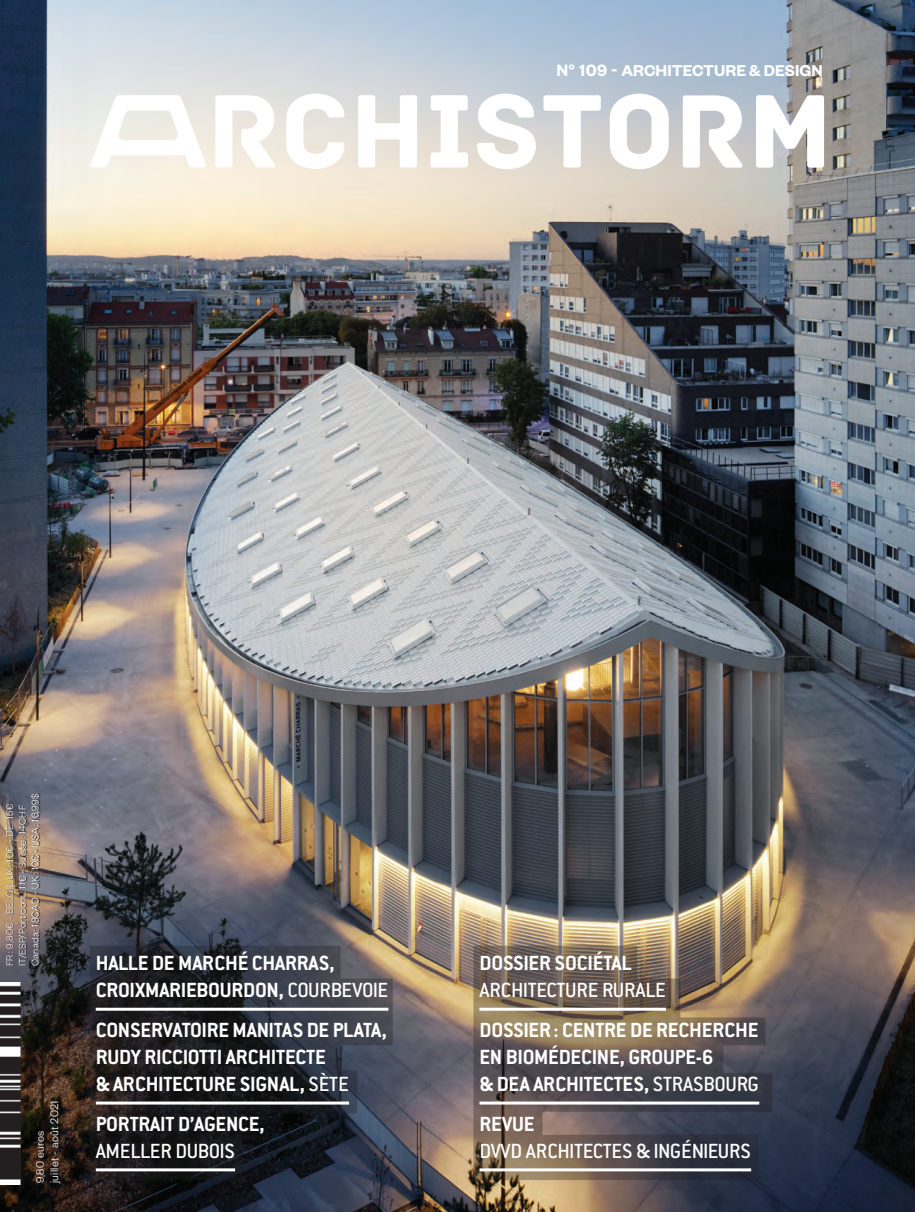
<style>
.page{position:relative;width:915px;height:1212px;background:#fff}
.page>*{position:absolute;margin:0;border:0;box-sizing:border-box;transform-origin:0 0}
.t1{font:700 22.5px/27px "Conduit ITC Std";letter-spacing:-.01em;color:#fff}
.t2{font:500 22.5px/27px "Conduit ITC Std";letter-spacing:-.01em;color:#fff}
.t3{font:600 17.25px "Founders Grotesk";color:#fff}
.t4{font:300 12px "Founders Grotesk";letter-spacing:.025em;color:#fff}
.t5{font:300 10.5px/12.6px "Founders Grotesk";letter-spacing:.025em;color:#fff}
.s1{font-size:18px}
.s2{font-weight:500}
.s3{font-weight:700}
</style>
<div class="page">
<img style="left:0;top:0;width:914px;height:1212px">
<svg style="left:7px;top:793px;width:33px;height:173px;background:#7b6b62"></svg>
<svg style="left:90px;top:95px;width:116px;height:72px"></svg>
<svg style="left:215px;top:95px;width:60px;height:72px"></svg>
<svg style="left:286px;top:94px;width:58px;height:75px"></svg>
<svg style="left:358px;top:95px;width:59px;height:72px"></svg>
<svg style="left:430px;top:95px;width:38px;height:73px"></svg>
<svg style="left:477px;top:94px;width:58px;height:75px"></svg>
<svg style="left:543px;top:95px;width:57px;height:73px"></svg>
<svg style="left:609px;top:94px;width:59px;height:75px"></svg>
<svg style="left:682px;top:95px;width:60px;height:73px"></svg>
<svg style="left:755px;top:95px;width:68px;height:73px"></svg>
<svg style="left:18px;top:1084px;width:58px;height:116px;background:#2b1e15"></svg>
<svg style="left:90px;top:946px;width:302px;height:234px;background:#27292f"></svg>
<svg style="left:473px;top:946px;width:299px;height:234px;background:#655a54"></svg>
<hr style="left:96px;top:1008px;width:292px;height:3px;background:#fff">
<hr style="left:96px;top:1101px;width:253px;height:3px;background:#fff">
<hr style="left:96px;top:1168px;width:139px;height:3px;background:#fff">
<hr style="left:479px;top:1008px;width:186px;height:3px;background:#fff">
<hr style="left:479px;top:1101px;width:280px;height:3px;background:#fff">
<hr style="left:479px;top:1168px;width:272px;height:3px;background:#fff">
<img style="left:0;top:982px;width:20px;height:202px">
<p class="t3" style="left:556px;top:60px;width:268px"><span class="s1">N° 109 -</span> ARCHITECTURE &amp; DESIGN</p>
<p class="t5" style="left:3px;top:966px;width:164px;rotate:-90deg">FR : 9,80€ - BELG/LUX : 10€ - DE : 15€<br>IT/ESP/Port cont : 11€ - Suisse : 14CHF</p>
<p class="t5" style="left:28px;top:966px;width:174px;rotate:-90deg">Canada : 18CAD - UK : 10£ - USA : 16,99$</p>
<p class="t4" style="left:47px;top:1183px;width:84px;rotate:-90deg">juillet - août 2021</p>
<p class="t4" style="left:33px;top:1183px;width:54px;rotate:-90deg">9,80 euros</p>
<p class="t1" style="left:96px;top:949px;width:294px">HALLE DE MARCHÉ CHARRAS,<br>CROIXMARIEBOURDON, <span class="s2">COURBEVOIE</span></p>
<p class="t1" style="left:96px;top:1016px;width:293px">CONSERVATOIRE MANITAS DE PLATA,<br>RUDY RICCIOTTI ARCHITECTE<br>&amp; ARCHITECTURE SIGNAL, <span class="s2">SÈTE</span></p>
<p class="t1" style="left:96px;top:1109px;width:170px">PORTRAIT D’AGENCE,<br><span class="s2">AMELLER DUBOIS</span></p>
<p class="t2" style="left:479px;top:949px;width:188px"><span class="s3">DOSSIER SOCIÉTAL<br></span>ARCHITECTURE RURALE</p>
<p class="t1" style="left:479px;top:1016px;width:281px">DOSSIER: CENTRE DE RECHERCHE<br>EN BIOMÉDECINE, GROUPE-6<br>&amp; DEA ARCHITECTES, <span class="s2">STRASBOURG</span></p>
<p class="t2" style="left:479px;top:1109px;width:273px"><span class="s3">REVUE<br></span>DVVD ARCHITECTES &amp; INGÉNIEURS</p>
</div>
